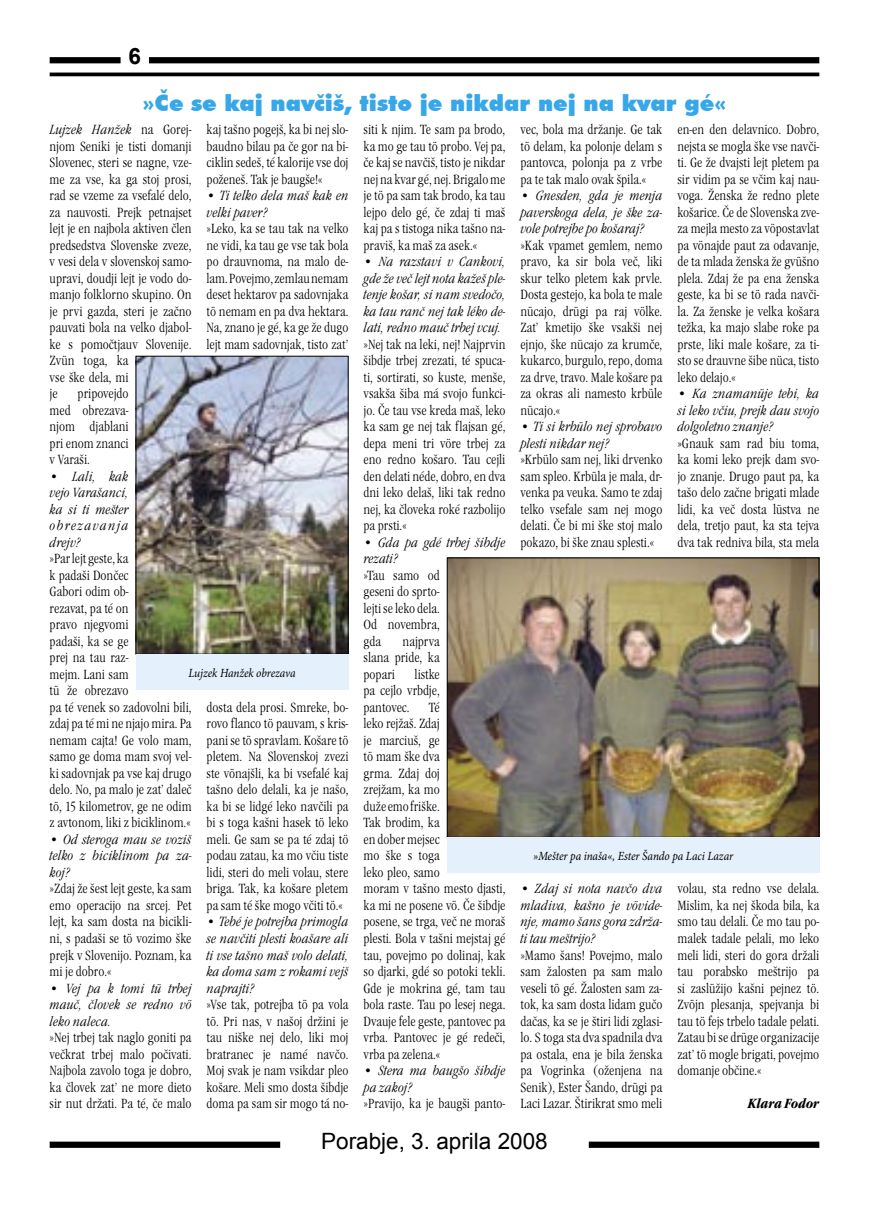
<style>
.page{position:relative;width:869px;height:1205px;background:#fff}
.page>*{position:absolute;margin:0;border:0;box-sizing:border-box;transform-origin:0 0}
.t1{font:900 22.5px "Futura BT";color:#36a7e9}
.t2{font:22.5px "Arial";color:#000}
.t3{font:700 22.5px "Arial";color:#000}
.t4{font:13.75px/16.5px "Garamond Itc TEE Ligh Cond";color:#000;text-align:justify}
.t5{font:13.75px/16.5px "Garamond Itc TEE Ligh Cond Ital";color:#000;text-align:justify}
.t6{font:italic 700 condensed 13.75px "Garamond Itc TEE";color:#000}
.t7{font:italic 12.5px "Minion Pro";letter-spacing:-.005em;color:#000;scale:.9 1}
.s1{font-family:"Garamond Itc TEE Ligh Cond"}
</style>
<div class="page">
<div style="left:50px;top:1141px;width:230px;height:7px;background:#000"></div>
<div style="left:588px;top:1141px;width:231px;height:7px;background:#000"></div>
<hr style="left:50px;top:73px;width:769px;height:3px;background:#000">
<div style="left:50px;top:57px;width:70px;height:6px;background:#000"></div>
<div style="left:149px;top:57px;width:670px;height:6px;background:#000"></div>
<img style="left:138px;top:358px;width:208px;height:294px">
<div style="left:136px;top:356px;width:212px;height:298px;border:1px solid #000"></div>
<div style="left:136px;top:654px;width:212px;height:36px;background:#e4f0fb"></div>
<img style="left:448px;top:559px;width:369px;height:276px">
<div style="left:446px;top:557px;width:373px;height:280px;border:1px solid #000"></div>
<div style="left:446px;top:837px;width:373px;height:36px;background:#e4f0fb"></div>
<h1 class="t3" style="left:128px;top:41px;width:14px">6</h1>
<h1 class="t1" style="left:143px;top:90px;width:584px">»Če se kaj navčiš, tisto je nikdar nej na kvar gé«</h1>
<p class="t4" style="left:206px;top:122px;width:143px">kaj tašno pogejš, ka bi nej slo&shy;baudno bilau pa če gor na bi&shy;ciklin sedeš, té kalorije vse doj poženeš. Tak je baugše!«</p>
<p class="t5" style="left:206px;top:188px;width:143px">• Ti telko dela maš kak en velki paver?</p>
<p class="t4" style="left:206px;top:221px;width:143px">»Leko, ka se tau tak na velko ne vidi, ka tau ge vse tak bola po drauvnoma, na malo de&shy;lam. Povejmo, zemlau nemam deset hektarov pa sadovnjaka tö nemam en pa dva hektara.<br>Na, znano je gé, ka ge že dugo lejt mam sadovnjak, tisto zat’</p>
<p class="t5" style="left:50px;top:122px;width:143px">Lujzek Hanžek <span class="s1">na Gorej-</span></p>
<p class="t4" style="left:50px;top:138px;width:143px;text-align:left">njom Seniki je tisti domanji<br>Slovenec, steri se nagne, vze&shy;me za vse, ka ga stoj prosi, rad se vzeme za vsefalé delo, za nauvosti. Prejk petnajset lejt je en najbola aktiven člen predsedstva Slovenske zveze, v vesi dela v slovenskoj samo&shy;upravi, doudji lejt je vodo do&shy;manjo folklorno skupino. On je prvi gazda, steri je začno pauvati bola na velko djabol&shy;ke s pomočtjauv Slovenije.<br>Zvün toga, ka<br>vse ške dela, mi<br>je</p>
<p class="t4" style="left:50px;top:386px;width:80px;text-indent:28px">pripovejdo med obrezava&shy;njom djablani pri enom znanci v Varaši.</p>
<p class="t5" style="left:50px;top:468px;width:80px">• Lali, kak vejo Varašanci, ka si ti mešter obrezavanja drejv?</p>
<p class="t4" style="left:50px;top:551px;width:143px;text-align:left">»Par lejt geste, ka<br>k padaši Dončec<br>Gabori odim ob-<br>rezavat, pa té on<br>pravo njegvomi<br>padaši, ka se ge<br>prej na tau raz-<br>mejm. Lani sam<br>tü že obrezavo<br>pa té venek so zadovolni bili, zdaj pa té mi ne njajo mira. Pa nemam cajta! Ge volo mam, samo ge doma mam svoj vel&shy;ki sadovnjak pa vse kaj drugo delo. No, pa malo je zat’ daleč tö, 15 kilometrov, ge ne odim z avtonom, liki z biciklinom.«</p>
<p class="t5" style="left:50px;top:831px;width:143px">• Od steroga mau se voziš telko z biciklinom pa za&shy;koj?</p>
<p class="t4" style="left:50px;top:881px;width:143px">»Zdaj že šest lejt geste, ka sam emo operacijo na srcej. Pet lejt, ka sam dosta na bicikli&shy;ni, s padaši se tö vozimo ške prejk v Slovenijo. Poznam, ka mi je dobro.«</p>
<p class="t5" style="left:50px;top:980px;width:143px">• Vej pa k tomi tü trbej mauč, človek se redno vö leko naleca.</p>
<p class="t4" style="left:50px;top:1029px;width:143px">»Nej trbej tak naglo goniti pa večkrat trbej malo počivati.<br>Najbola zavolo toga je dobro, ka človek zat’ ne more dieto sir nut držati. Pa té, če malo</p>
<p class="t7" style="left:188px;top:665px;width:120px">Lujzek Hanžek obrezava</p>
<p class="t4" style="left:206px;top:699px;width:143px">dosta dela prosi. Smreke, bo&shy;rovo flanco tö pauvam, s kris&shy;pani se tö spravlam. Košare tö pletem. Na Slovenskoj zvezi ste vönajšli, ka bi vsefalé kaj tašno delo delali, ka je našo, ka bi se lidgé leko navčili pa bi s toga kašni hasek tö leko meli. Ge sam se pa té zdaj tö podau zatau, ka mo včiu tiste lidi, steri do meli volau, stere briga. Tak, ka košare pletem pa sam té ške mogo včiti tö.«</p>
<p class="t5" style="left:206px;top:914px;width:143px">• Tebé je potrejba primogla se navčiti plesti koašare ali ti vse tašno maš volo delati, ka doma sam z rokami vejš naprajti?</p>
<p class="t4" style="left:206px;top:996px;width:143px">»Vse tak, potrejba tö pa vola tö. Pri nas, v našoj držini je tau niške nej delo, liki moj bratranec je namé navčo.<br>Moj svak je nam vsikdar pleo košare. Meli smo dosta šibdje doma pa sam sir mogo tá no-</p>
<p class="t4" style="left:363px;top:122px;width:143px">siti k njim. Te sam pa brodo, ka mo ge tau tö probo. Vej pa, če kaj se navčiš, tisto je nikdar nej na kvar gé, nej. Brigalo me je tö pa sam tak brodo, ka tau lejpo delo gé, če zdaj ti maš kaj pa s tistoga nika tašno na&shy;praviš, ka maš za asek.«</p>
<p class="t5" style="left:363px;top:254px;width:143px">• Na razstavi v Cankovi, gde že več lejt nota kažeš ple&shy;tenje košar, si nam svedočo, ka tau ranč nej tak léko de&shy;lati, redno mauč trbej vcuj.</p>
<p class="t4" style="left:363px;top:336px;width:143px">»Nej tak na leki, nej! Najprvin šibdje trbej zrezati, té spuca&shy;ti, sortirati, so kuste, menše, vsakša šiba má svojo funkci&shy;jo. Če tau vse kreda maš, leko ka sam ge nej tak flajsan gé, depa meni tri vöre trbej za eno redno košaro. Tau cejli den delati néde, dobro, en dva dni leko delaš, liki tak redno nej, ka človeka roké razbolijo pa prsti.«</p>
<p class="t5" style="left:363px;top:534px;width:143px">• Gda pa gdé trbej šibdje rezati?</p>
<p class="t4" style="left:363px;top:567px;width:78px">»Tau samo od geseni do sprto&shy;lejti se leko dela.<br>Od novembra, gda</p>
<p class="t4" style="left:363px;top:633px;width:78px;text-indent:39px">najprva slana pride, ka popari</p>
<p class="t4" style="left:363px;top:666px;width:78px;text-indent:51px">listke pa cejlo vrbdje, pantovec.</p>
<p class="t4" style="left:363px;top:699px;width:143px;text-align:left;text-indent:65px">Té<br>leko rejžaš. Zdaj<br>je marciuš, ge<br>tö mam ške dva<br>grma. Zdaj doj<br>zrejžam, ka mo<br>duže emo friške.<br>Tak brodim, ka<br>en dober mejsec<br>mo ške s toga<br>leko pleo, samo<br>moram v tašno mesto djasti, ka mi ne posene vö. Če šibdje posene, se trga, več ne moraš plesti. Bola v tašni mejstaj gé tau, povejmo po dolinaj, kak so djarki, gdé so potoki tekli.<br>Gde je mokrina gé, tam tau bola raste. Tau po lesej nega.<br>Dvauje fele geste, pantovec pa vrba. Pantovec je gé redeči, vrba pa zelena.«</p>
<p class="t5" style="left:363px;top:1062px;width:143px">• Stera ma baugšo šibdje pa zakoj?</p>
<p class="t4" style="left:363px;top:1095px;width:143px">»Pravijo, ka je baugši panto-</p>
<p class="t4" style="left:520px;top:122px;width:143px">vec, bola ma držanje. Ge tak tö delam, ka polonje delam s pantovca, polonja pa z vrbe pa te tak malo ovak špila.«</p>
<p class="t5" style="left:520px;top:188px;width:143px">• Gnesden, gda je menja paverskoga dela, je ške za&shy;vole potrejbe po košaraj?</p>
<p class="t4" style="left:520px;top:237px;width:143px">»Kak vpamet gemlem, nemo pravo, ka sir bola več, liki skur telko pletem kak prvle.<br>Dosta gestejo, ka bola te male nücajo, drügi pa raj völke.<br>Zat’ kmetijo ške vsakši nej ejnjo, ške nücajo za krumče, kukarco, burgulo, repo, doma za drve, travo. Male košare pa za okras ali namesto krbüle nücajo.«</p>
<p class="t5" style="left:520px;top:419px;width:143px">• Ti si krbülo nej sprobavo plesti nikdar nej?</p>
<p class="t4" style="left:520px;top:452px;width:143px">»Krbülo sam nej, liki drvenko sam spleo. Krbüla je mala, dr&shy;venka pa veuka. Samo te zdaj telko vsefale sam nej mogo delati. Če bi mi ške stoj malo pokazo, bi ške znau splesti.«</p>
<p class="t4" style="left:677px;top:122px;width:143px">en-en den delavnico. Dobro, nejsta se mogla ške vse navči&shy;ti. Ge že dvajsti lejt pletem pa sir vidim pa se včim kaj nau&shy;voga. Ženska že redno plete košarice. Če de Slovenska zve&shy;za mejla mesto za vöpostavlat pa vönajde paut za odavanje, de ta mlada ženska že gvüšno plela. Zdaj že pa ena ženska geste, ka bi se tö rada navči&shy;la. Za ženske je velka košara težka, ka majo slabe roke pa prste, liki male košare, za ti&shy;sto se drauvne šibe nüca, tisto leko delajo.«</p>
<p class="t5" style="left:677px;top:386px;width:143px">• Ka znamanüje tebi, ka si leko včiu, prejk dau svojo dolgoletno znanje?</p>
<p class="t4" style="left:677px;top:435px;width:143px">»Gnauk sam rad biu toma, ka komi leko prejk dam svo&shy;jo znanje. Drugo paut pa, ka tašo delo začne brigati mlade lidi, ka več dosta lüstva ne dela, tretjo paut, ka sta tejva dva tak redniva bila, sta mela</p>
<p class="t7" style="left:533px;top:848px;width:224px">»Mešter pa inaša«, Ester Šando pa Laci Lazar</p>
<p class="t5" style="left:520px;top:881px;width:143px">• Zdaj si nota navčo dva mladiva, kašno je vövide&shy;nje, mamo šans gora zdrža&shy;ti tau meštrijo?</p>
<p class="t4" style="left:520px;top:947px;width:143px">»Mamo šans! Povejmo, malo sam žalosten pa sam malo veseli tö gé. Žalosten sam za&shy;tok, ka sam dosta lidam gučo dačas, ka se je štiri lidi zglasi&shy;lo. S toga sta dva spadnila dva pa ostala, ena je bila ženska pa Vogrinka (oženjena na Senik), Ester Šando, drügi pa Laci Lazar. Štirikrat smo meli</p>
<p class="t4" style="left:677px;top:881px;width:143px">volau, sta redno vse delala.<br>Mislim, ka nej škoda bila, ka smo tau delali. Če mo tau po&shy;malek tadale pelali, mo leko meli lidi, steri do gora držali tau porabsko meštrijo pa si zaslüžijo kašni pejnez tö.<br>Zvöjn plesanja, spejvanja bi tau tö fejs trbelo tadale pelati.<br>Zatau bi se drüge organizacije zat’ tö mogle brigati, povejmo domanje občine.«</p>
<p class="t6" style="left:747px;top:1095px;width:73px">Klara Fodor</p>
<h1 class="t2" style="left:321px;top:1126px;width:228px">Porabje, 3. aprila 2008</h1>
</div>
